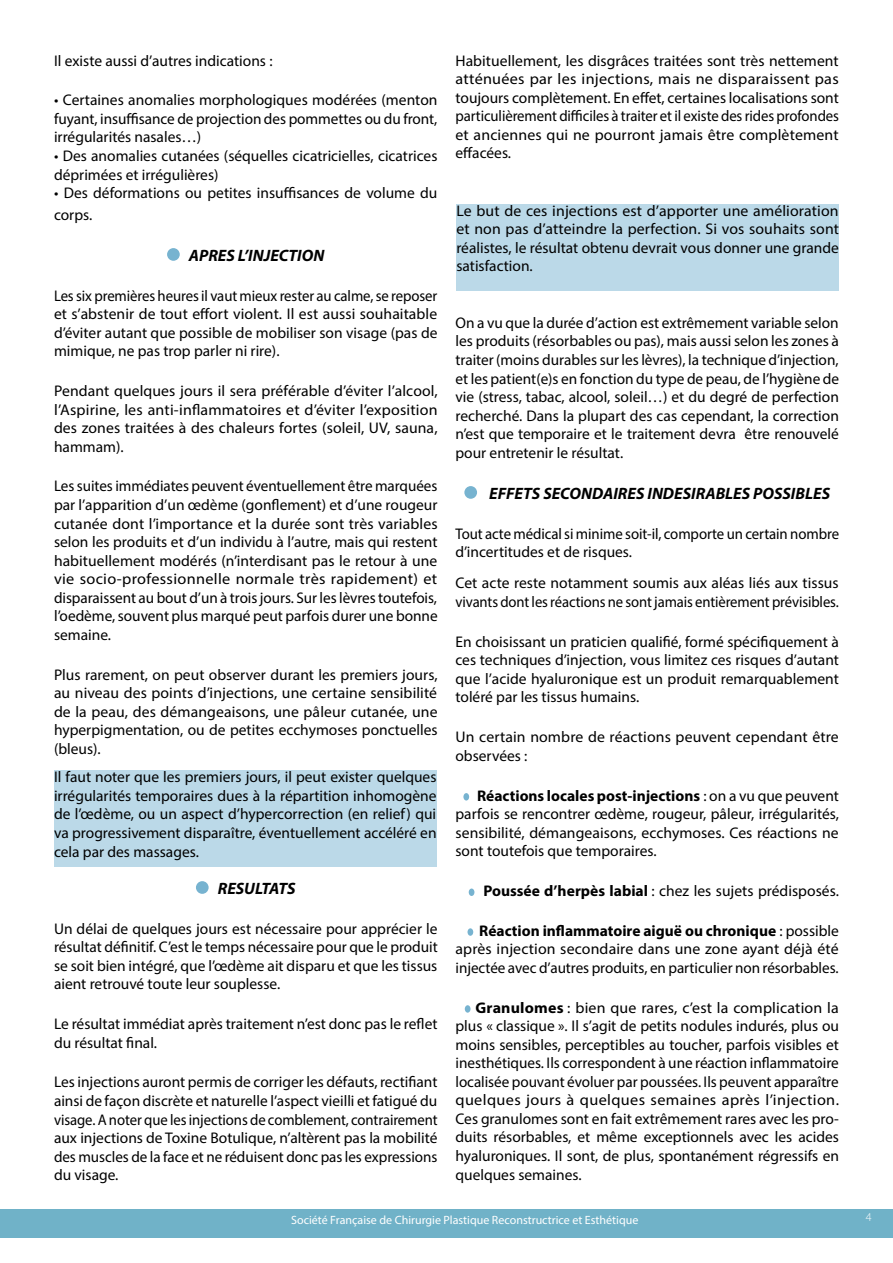
<style>
.page{position:relative;width:893px;height:1263px;background:#fff}
.page>*{position:absolute;margin:0;border:0;box-sizing:border-box;transform-origin:0 0}
.t1{font:italic 700 16.5px "Myriad Pro";color:#000}
.t2{font:15.45px/18.6px "Myriad Pro";color:#000;text-align:justify}
.t3{font:15.45px/18.6px "Myriad Pro";color:#000;text-align:justify;scale:.96 1}
.t4{font:12px "Myriad Pro";color:#fff}
.t5{font:300 12px "Myriad Pro";color:#fff}
.s1{font-weight:700}
</style>
<div class="page">
<div style="left:167px;top:248px;width:13px;height:13px;background:#77b3d0;border-radius:50%"></div>
<div style="left:196px;top:881px;width:13px;height:13px;background:#77b3d0;border-radius:50%"></div>
<div style="left:464px;top:486px;width:13px;height:13px;background:#77b3d0;border-radius:50%"></div>
<div style="left:463px;top:793px;width:6px;height:7px;background:#77b3d0;border-radius:50%"></div>
<div style="left:469px;top:888px;width:5px;height:8px;background:#77b3d0;border-radius:50%"></div>
<div style="left:467px;top:928px;width:6px;height:8px;background:#77b3d0;border-radius:50%"></div>
<div style="left:465px;top:1005px;width:5px;height:8px;background:#77b3d0;border-radius:50%"></div>
<div style="left:0;top:1209px;width:893px;height:28px;background:#70b2c8"></div>
<div style="left:54px;top:771px;width:383px;height:96px;background:#bbd9e8"></div>
<div style="left:456px;top:204px;width:383px;height:87px;background:#bbd9e8"></div>
<p class="t2" style="left:455px;top:51px;width:385px">Habituellement, les disgrâces traitées sont très nettement atténuées par les injections, mais ne disparaissent pas toujours complètement. En effet, certaines localisations sont particulièrement difficiles à traiter et il existe des rides profondes et anciennes qui ne pourront jamais être complètement effacées.</p>
<p class="t2" style="left:54px;top:52px;width:220px">Il existe aussi d’autres indications :</p>
<p class="t2" style="left:54px;top:91px;width:385px">• Certaines anomalies morphologiques modérées (menton fuyant, insuffisance de projection des pommettes ou du front, irrégularités nasales…)</p>
<p class="t2" style="left:54px;top:146px;width:385px">• Des anomalies cutanées (séquelles cicatricielles, cicatrices déprimées et irrégulières)</p>
<p class="t2" style="left:54px;top:182px;width:385px;line-height:21.6px">• Des déformations ou petites insuffisances de volume du corps.</p>
<p class="t1" style="left:189px;top:245px;width:137px">APRES L’INJECTION</p>
<p class="t3" style="left:54px;top:287px;width:401px">Les six premières heures il vaut mieux rester au calme, se reposer et s’abstenir de tout effort violent. Il est aussi souhaitable d’éviter autant que possible de mobiliser son visage (pas de mimique, ne pas trop parler ni rire).</p>
<p class="t2" style="left:54px;top:383px;width:385px">Pendant quelques jours il sera préférable d’éviter l’alcool, l’Aspirine, les anti-inflammatoires et d’éviter l’exposition des zones traitées à des chaleurs fortes (soleil, UV, sauna, hammam).</p>
<p class="t2" style="left:54px;top:478px;width:385px">Les suites immédiates peuvent éventuellement être marquées par l’apparition d’un œdème (gonflement) et d’une rougeur cutanée dont l’importance et la durée sont très variables selon les produits et d’un individu à l’autre, mais qui restent habituellement modérés (n’interdisant pas le retour à une vie socio-professionnelle normale très rapidement) et disparaissent au bout d’un à trois jours. Sur les lèvres toutefois, l’oedème, souvent plus marqué peut parfois durer une bonne semaine.</p>
<p class="t2" style="left:54px;top:666px;width:385px">Plus rarement, on peut observer durant les premiers jours, au niveau des points d’injections, une certaine sensibilité de la peau, des démangeaisons, une pâleur cutanée, une hyperpigmentation, ou de petites ecchymoses ponctuelles (bleus).</p>
<p class="t2" style="left:456px;top:203px;width:384px">Le but de ces injections est d’apporter une amélioration et non pas d’atteindre la perfection. Si vos souhaits sont réalistes, le résultat obtenu devrait vous donner une grande satisfaction.</p>
<p class="t2" style="left:455px;top:315px;width:385px">On a vu que la durée d’action est extrêmement variable selon les produits (résorbables ou pas), mais aussi selon les zones à traiter (moins durables sur les lèvres), la technique d’injection, et les patient(e)s en fonction du type de peau, de l’hygiène de vie (stress, tabac, alcool, soleil…) et du degré de perfection recherché. Dans la plupart des cas cependant, la correction n’est que temporaire et le traitement devra être renouvelé pour entretenir le résultat.</p>
<p class="t1" style="left:489px;top:483px;width:342px">EFFETS SECONDAIRES INDESIRABLES POSSIBLES</p>
<p class="t3" style="left:455px;top:525px;width:401px">Tout acte médical si minime soit-il, comporte un certain nombre d’incertitudes et de risques.</p>
<p class="t2" style="left:455px;top:575px;width:385px">Cet acte reste notamment soumis aux aléas liés aux tissus vivants dont les réactions ne sont jamais entièrement prévisibles.</p>
<p class="t2" style="left:455px;top:634px;width:385px">En choisissant un praticien qualifié, formé spécifiquement à ces techniques d’injection, vous limitez ces risques d’autant que l’acide hyaluronique est un produit remarquablement toléré par les tissus humains.</p>
<p class="t2" style="left:455px;top:729px;width:385px">Un certain nombre de réactions peuvent cependant être observées :</p>
<p class="t2" style="left:455px;top:787px;width:385px;text-indent:22px"><span class="s1">Réactions locales post-injections</span> : on a vu que peuvent parfois se rencontrer œdème, rougeur, pâleur, irrégularités, sensibilité, démangeaisons, ecchymoses. Ces réactions ne sont toutefois que temporaires.</p>
<p class="t2" style="left:483px;top:883px;width:357px"><span class="s1">Poussée d’herpès labial</span> : chez les sujets prédisposés.</p>
<p class="t2" style="left:455px;top:923px;width:385px;text-indent:24px"><span class="s1">Réaction inflammatoire aiguë ou chronique</span> : possible après injection secondaire dans une zone ayant déjà été injectée avec d’autres produits, en particulier non résorbables.</p>
<p class="t2" style="left:455px;top:999px;width:385px;text-indent:20px"><span class="s1">Granulomes</span> : bien que rares, c’est la complication la plus « classique ». Il s’agit de petits nodules indurés, plus ou moins sensibles, perceptibles au toucher, parfois visibles et inesthétiques. Ils correspondent à une réaction inflammatoire localisée pouvant évoluer par poussées. Ils peuvent apparaître quelques jours à quelques semaines après l’injection.<br>Ces granulomes sont en fait extrêmement rares avec les pro&shy;duits résorbables, et même exceptionnels avec les acides hyaluroniques. Il sont, de plus, spontanément régressifs en quelques semaines.</p>
<p class="t4" style="left:291px;top:1215px;width:349px">Société Française de Chirurgie Plastique Reconstructrice et Esthétique</p>
<p class="t5" style="left:866px;top:1212px;width:7px">4</p>
<p class="t2" style="left:54px;top:769px;width:384px">Il faut noter que les premiers jours, il peut exister quelques irrégularités temporaires dues à la répartition inhomogène de l’œdème, ou un aspect d’hypercorrection (en relief) qui va progressivement disparaître, éventuellement accéléré en cela par des massages.</p>
<p class="t1" style="left:218px;top:878px;width:79px">RESULTATS</p>
<p class="t2" style="left:54px;top:920px;width:385px">Un délai de quelques jours est nécessaire pour apprécier le résultat définitif. C’est le temps nécessaire pour que le produit se soit bien intégré, que l’œdème ait disparu et que les tissus aient retrouvé toute leur souplesse.</p>
<p class="t2" style="left:54px;top:1016px;width:385px">Le résultat immédiat après traitement n’est donc pas le reflet du résultat final.</p>
<p class="t2" style="left:54px;top:1074px;width:385px">Les injections auront permis de corriger les défauts, rectifiant ainsi de façon discrète et naturelle l’aspect vieilli et fatigué du visage. A noter que les injections de comblement, contrairement aux injections de Toxine Botulique, n’altèrent pas la mobilité des muscles de la face et ne réduisent donc pas les expressions du visage.</p>
</div>
